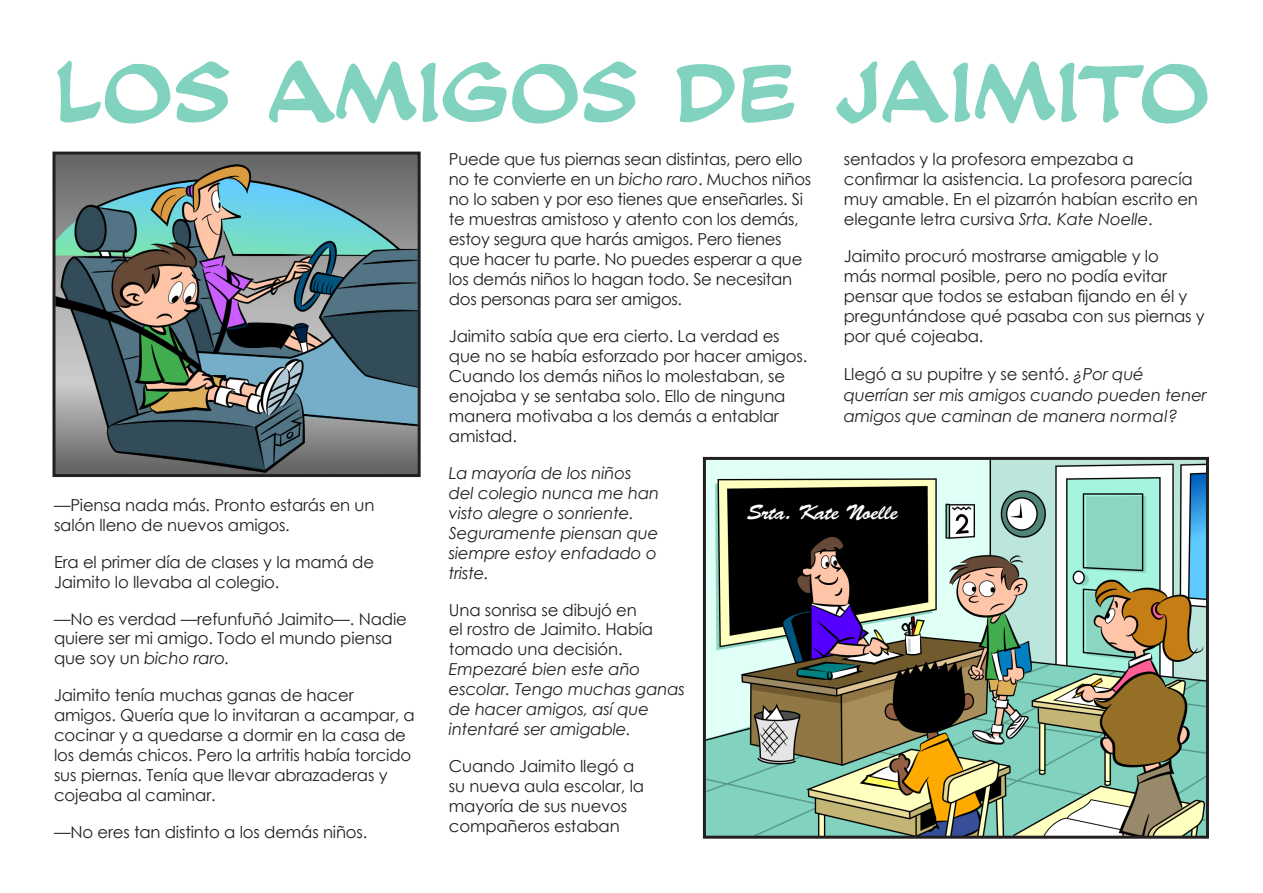
<style>
.page{position:relative;width:1263px;height:893px;background:#fff}
.page>*{position:absolute;margin:0;border:0;box-sizing:border-box;transform-origin:0 0}
.t1{font:71.25px "CC Soothsayer";color:#81d2bf;scale:1.16 1}
.t2{font:21px "Brush Script Std";letter-spacing:-.01em;color:#fff}
.t3{font:16.5px/20px "Century Gothic";letter-spacing:-.01em;color:#231f20}
.t4{font:italic 16.5px/20px "Century Gothic";letter-spacing:-.01em;color:#231f20}
.s1{font-style:italic}
.s2{font-style:normal}
</style>
<div class="page">
<img style="left:56px;top:156px;width:361px;height:317px">
<div style="left:52px;top:152px;width:369px;height:325px;border:3px solid #231f20"></div>
<img style="left:707px;top:461px;width:498px;height:374px">
<div style="left:703px;top:457px;width:506px;height:382px;border:3px solid #231f20"></div>
<h1 class="t1" style="left:54px;top:54px;width:998px">LOS AMIGOS DE JAIMITO</h1>
<p class="t3" style="left:54px;top:494px;width:322px">—Piensa nada más. Pronto estarás en un salón lleno de nuevos amigos.</p>
<p class="t3" style="left:54px;top:551px;width:322px">Era el primer día de clases y la mamá de<br>Jaimito lo llevaba al colegio.</p>
<p class="t3" style="left:54px;top:608px;width:354px">—No es verdad —refunfuñó Jaimito—. Nadie quiere ser mi amigo. Todo el mundo piensa que soy un <span class="s1">bicho raro.</span></p>
<p class="t3" style="left:54px;top:685px;width:362px">Jaimito tenía muchas ganas de hacer amigos. Quería que lo invitaran a acampar, a cocinar y a quedarse a dormir en la casa de los demás chicos. Pero la artritis había torcido sus piernas. Tenía que llevar abrazaderas y cojeaba al caminar.</p>
<p class="t3" style="left:54px;top:822px;width:315px">—No eres tan distinto a los demás niños.</p>
<p class="t3" style="left:844px;top:149px;width:356px">sentados y la profesora empezaba a confirmar la asistencia. La profesora parecía muy amable. En el pizarrón habían escrito en elegante letra cursiva <span class="s1">Srta. Kate Noelle</span>.</p>
<p class="t3" style="left:844px;top:246px;width:362px">Jaimito procuró mostrarse amigable y lo<br>más normal posible, pero no podía evitar pensar que todos se estaban fijando en él y preguntándose qué pasaba con sus piernas y por qué cojeaba.</p>
<p class="t4" style="left:844px;top:363px;width:365px;line-height:21px"><span class="s2">Llegó a su pupitre y se sentó.</span> ¿Por qué querrían ser mis amigos cuando pueden tener amigos que caminan de manera normal?</p>
<p class="t3" style="left:449px;top:149px;width:364px">Puede que tus piernas sean distintas, pero ello no te convierte en un <span class="s1">bicho raro</span>. Muchos niños no lo saben y por eso tienes que enseñarles. Si te muestras amistoso y atento con los demás, estoy segura que harás amigos. Pero tienes que hacer tu parte. No puedes esperar a que los demás niños lo hagan todo. Se necesitan dos personas para ser amigos.</p>
<p class="t3" style="left:449px;top:326px;width:360px">Jaimito sabía que era cierto. La verdad es que no se había esforzado por hacer amigos.<br>Cuando los demás niños lo molestaban, se enojaba y se sentaba solo. Ello de ninguna manera motivaba a los demás a entablar amistad.</p>
<p class="t4" style="left:449px;top:463px;width:212px">La mayoría de los niños del colegio nunca me han visto alegre o sonriente.<br>Seguramente piensan que siempre estoy enfadado o triste.</p>
<p class="t3" style="left:449px;top:599px;width:206px">Una sonrisa se dibujó en el rostro de Jaimito. Había tomado una decisión.</p>
<p class="t4" style="left:449px;top:659px;width:237px">Empezaré bien este año escolar. Tengo muchas ganas de hacer amigos, así que intentaré ser amigable.</p>
<p class="t3" style="left:449px;top:756px;width:197px">Cuando Jaimito llegó a su nueva aula escolar, la mayoría de sus nuevos compañeros estaban</p>
<p class="t2" style="left:747px;top:500px;width:152px">Srta. Kate Noelle</p>
</div>
